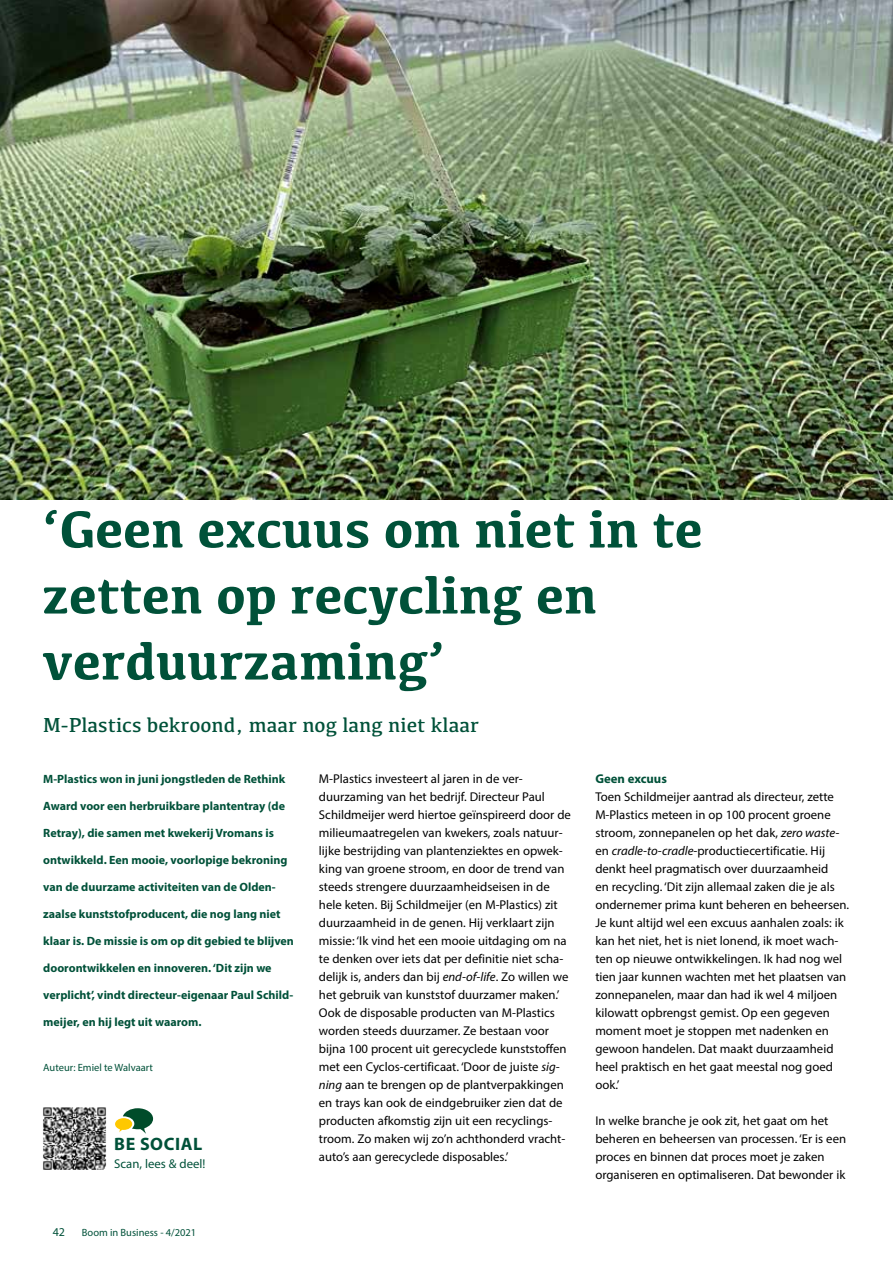
<style>
.page{position:relative;width:893px;height:1263px;background:#fff}
.page>*{position:absolute;margin:0;border:0;box-sizing:border-box;transform-origin:0 0}
.t1{font:700 54px/66px "Kefa";color:#005139}
.t2{font:21px "Kefa";color:#005139}
.t3{font:700 18px "Myriad Pro";letter-spacing:.03em;color:#005139}
.t4{font:12.75px/18px "Myriad Pro";color:#000}
.t5{font:12.75px "Myriad Pro";color:#005139}
.t6{font:700 12.75px "Myriad Pro";color:#005139}
.t7{font:700 12px "Myriad Pro";color:#005139}
.t8{font:12px "Myriad Pro";color:#005139}
.t9{font:10.5px "Myriad Pro";color:#005139}
.s1{font-style:italic}
</style>
<div class="page">
<img style="left:0;top:0;width:893px;height:499px">
<hr style="left:892px;top:1149px;width:1px;height:37px;background:#fec800">
<img style="left:43px;top:1107px;width:64px;height:62px">
<svg style="left:115px;top:1108px;width:38px;height:26px"></svg>
<h1 class="t1" style="left:43px;top:493px;width:662px">‘Geen excuus om niet in te zetten op recycling en verduurzaming’</h1>
<h2 class="t2" style="left:43px;top:712px;width:437px">M-Plastics bekroond, maar nog lang niet klaar</h2>
<p class="t7" style="left:43px;top:771px;width:244px">M-Plastics won in juni jongstleden de Rethink</p>
<p class="t7" style="left:43px;top:798px;width:243px">Award voor een herbruikbare plantentray (de</p>
<p class="t7" style="left:43px;top:825px;width:232px">Retray), die samen met kwekerij Vromans is</p>
<p class="t7" style="left:43px;top:852px;width:246px">ontwikkeld. Een mooie, voorlopige bekroning</p>
<p class="t7" style="left:43px;top:879px;width:234px">van de duurzame activiteiten van de Olden-</p>
<p class="t7" style="left:43px;top:906px;width:239px">zaalse kunststofproducent, die nog lang niet</p>
<p class="t7" style="left:43px;top:933px;width:252px">klaar is. De missie is om op dit gebied te blijven</p>
<p class="t7" style="left:43px;top:960px;width:230px">doorontwikkelen en innoveren. ‘Dit zijn we</p>
<p class="t7" style="left:43px;top:987px;width:251px">verplicht’, vindt directeur-eigenaar Paul Schild-</p>
<p class="t7" style="left:43px;top:1014px;width:160px">meijer, en hij legt uit waarom.</p>
<p class="t9" style="left:43px;top:1061px;width:111px">Auteur: Emiel te Walvaart</p>
<p class="t4" style="left:319px;top:770px;width:254px">M-Plastics investeert al jaren in de ver&shy;duurzaming van het bedrijf. Directeur Paul Schildmeijer werd hiertoe geïnspireerd door de milieumaatregelen van kwekers, zoals natuur&shy;lijke bestrijding van plantenziektes en opwek&shy;king van groene stroom, en door de trend van steeds strengere duurzaamheidseisen in de hele keten. Bij Schildmeijer (en M-Plastics) zit duurzaamheid in de genen. Hij verklaart zijn missie: ‘Ik vind het een mooie uitdaging om na te denken over iets dat per definitie niet scha&shy;delijk is, anders dan bij <span class="s1">end-of-life</span>. Zo willen we het gebruik van kunststof duurzamer maken.’ Ook de disposable producten van M-Plastics worden steeds duurzamer. Ze bestaan voor bijna 100 procent uit gerecyclede kunststoffen met een Cyclos-certificaat. ‘Door de juiste <span class="s1">sig&shy;ning</span> aan te brengen op de plantverpakkingen en trays kan ook de eindgebruiker zien dat de producten afkomstig zijn uit een recyclings&shy;troom. Zo maken wij zo’n achthonderd vracht&shy;auto’s aan gerecyclede disposables.’</p>
<p class="t6" style="left:595px;top:770px;width:73px">Geen excuus</p>
<p class="t4" style="left:595px;top:788px;width:255px">Toen Schildmeijer aantrad als directeur, zette M-Plastics meteen in op 100 procent groene stroom, zonnepanelen op het dak, <span class="s1">zero waste&shy;</span>en <span class="s1">cradle-to-cradle</span>-productiecertificatie. Hij denkt heel pragmatisch over duurzaamheid<br>en recycling. ‘Dit zijn allemaal zaken die je als ondernemer prima kunt beheren en beheersen.<br>Je kunt altijd wel een excuus aanhalen zoals: ik kan het niet, het is niet lonend, ik moet wach&shy;ten op nieuwe ontwikkelingen. Ik had nog wel tien jaar kunnen wachten met het plaatsen van zonnepanelen, maar dan had ik wel 4 miljoen kilowatt opbrengst gemist. Op een gegeven moment moet je stoppen met nadenken en gewoon handelen. Dat maakt duurzaamheid heel praktisch en het gaat meestal nog goed ook.’</p>
<p class="t4" style="left:595px;top:1112px;width:252px">In welke branche je ook zit, het gaat om het beheren en beheersen van processen. ‘Er is een proces en binnen dat proces moet je zaken organiseren en optimaliseren. Dat bewonder ik</p>
<h3 class="t3" style="left:114px;top:1132px;width:89px">BE SOCIAL</h3>
<p class="t5" style="left:114px;top:1156px;width:93px">Scan, lees &amp; deel!</p>
<p class="t8" style="left:53px;top:1224px;width:14px">42</p>
<p class="t9" style="left:82px;top:1226px;width:116px">Boom in Business - 4/2021</p>
</div>
